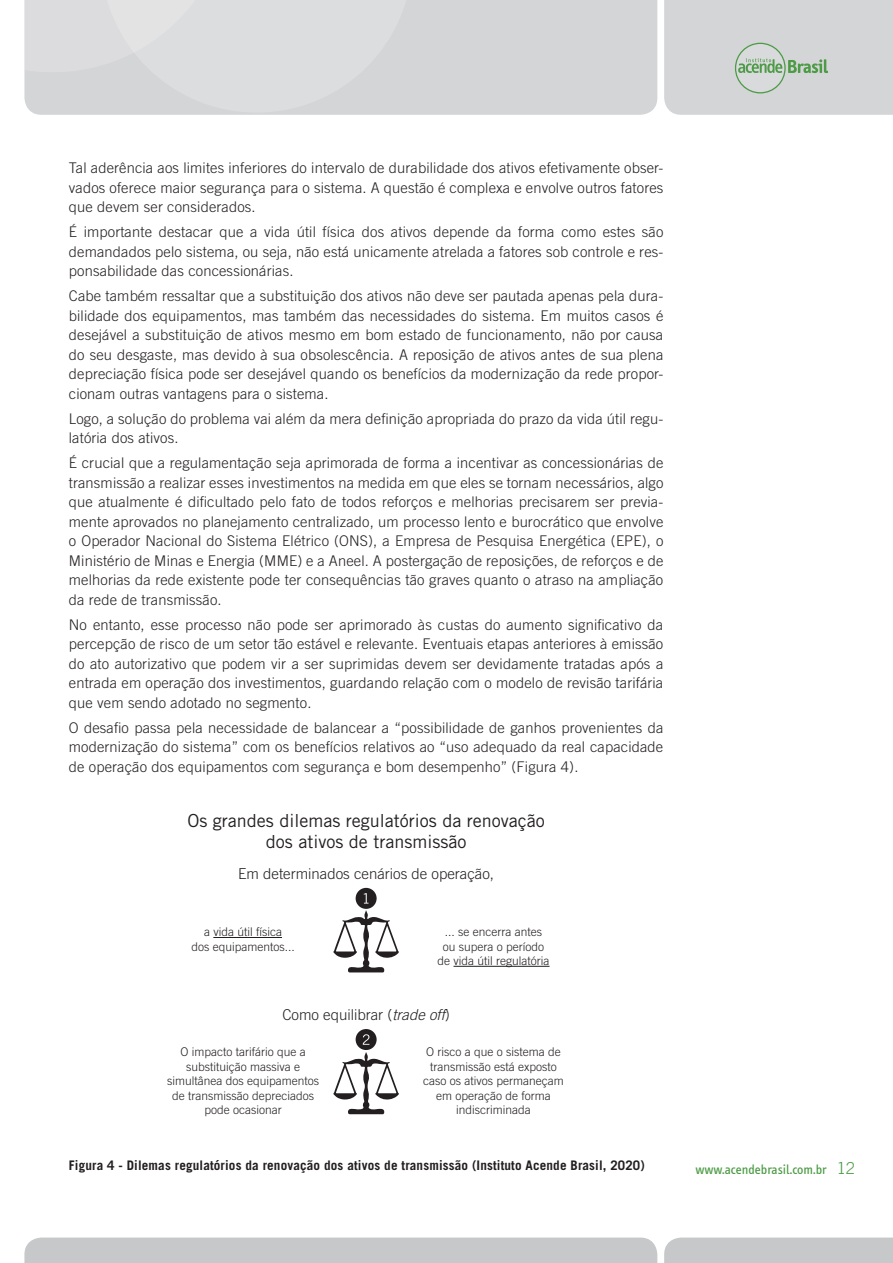
<style>
.page{position:relative;width:893px;height:1263px;background:#fff}
.page>*{position:absolute;margin:0;border:0;box-sizing:border-box;transform-origin:0 0}
.t1{font:18px/21.6px "Trade Gothic";color:#231f20;text-align:center}
.t2{font:300 15px "Trade Gothic";color:#231f20}
.t3{font:300 14.7px/19.5px "Trade Gothic";letter-spacing:.01em;color:#231f20;text-align:justify}
.t4{font:13.5px "Info Text";color:#4d9b46}
.t5{font:700 13.2px "Trade Gothic";letter-spacing:.01em;color:#231f20}
.t6{font:300 12px/14.4px "Trade Gothic";color:#231f20;text-align:center}
.s1{font-style:italic}
.s2{font-family:"Trade Gothic";font-weight:300;font-size:16.5px}
</style>
<div class="page">
<div style="left:34px;top:0;width:623px;height:115px;background:#d4d5d7"></div>
<div style="left:24px;top:0;width:388px;height:113px;background:#dcdddf"></div>
<div style="left:24px;top:1237px;width:633px;height:26px;background:#c7c8ca"></div>
<div style="left:664px;top:1237px;width:229px;height:26px;background:#c7c8ca"></div>
<div style="left:664px;top:0;width:229px;height:115px;background:#d4d5d7"></div>
<svg style="left:333px;top:910px;width:66px;height:62px"></svg>
<svg style="left:333px;top:1052px;width:66px;height:62px"></svg>
<div style="left:356px;top:888px;width:21px;height:21px;background:#231f20;border-radius:50%"></div>
<svg style="left:364px;top:893px;width:4px;height:10px"></svg>
<div style="left:356px;top:1029px;width:21px;height:21px;background:#231f20;border-radius:50%"></div>
<svg style="left:363px;top:1034px;width:6px;height:11px"></svg>
<hr style="left:213px;top:937px;width:69px;height:1px;background:#231f20">
<hr style="left:453px;top:966px;width:96px;height:1px;background:#231f20">
<p class="t3" style="left:69px;top:158px;width:596px">Tal aderência aos limites inferiores do intervalo de durabilidade dos ativos efetivamente obser&shy;vados oferece maior segurança para o sistema. A questão é complexa e envolve outros fatores que devem ser considerados.</p>
<p class="t3" style="left:69px;top:222px;width:596px">É importante destacar que a vida útil física dos ativos depende da forma como estes são demandados pelo sistema, ou seja, não está unicamente atrelada a fatores sob controle e res&shy;ponsabilidade das concessionárias.</p>
<p class="t3" style="left:69px;top:286px;width:596px">Cabe também ressaltar que a substituição dos ativos não deve ser pautada apenas pela dura&shy;bilidade dos equipamentos, mas também das necessidades do sistema. Em muitos casos é desejável a substituição de ativos mesmo em bom estado de funcionamento, não por causa do seu desgaste, mas devido à sua obsolescência. A reposição de ativos antes de sua plena depreciação física pode ser desejável quando os benefícios da modernização da rede propor&shy;cionam outras vantagens para o sistema.</p>
<p class="t3" style="left:69px;top:409px;width:596px">Logo, a solução do problema vai além da mera definição apropriada do prazo da vida útil regu&shy;latória dos ativos.</p>
<p class="t3" style="left:69px;top:453px;width:596px">É crucial que a regulamentação seja aprimorada de forma a incentivar as concessionárias de transmissão a realizar esses investimentos na medida em que eles se tornam necessários, algo que atualmente é dificultado pelo fato de todos reforços e melhorias precisarem ser previa&shy;mente aprovados no planejamento centralizado, um processo lento e burocrático que envolve o Operador Nacional do Sistema Elétrico (ONS), a Empresa de Pesquisa Energética (EPE), o Ministério de Minas e Energia (MME) e a Aneel. A postergação de reposições, de reforços e de melhorias da rede existente pode ter consequências tão graves quanto o atraso na ampliação da rede de transmissão.</p>
<p class="t3" style="left:69px;top:615px;width:596px">N o entanto, esse processo não pode ser aprimorado às custas do aumento significativo da percepção de risco de um setor tão estável e relevante. Eventuais etapas anteriores à emissão do ato autorizativo que podem vir a ser suprimidas devem ser devidamente tratadas após a entrada em operação dos investimentos, guardando relação com o modelo de revisão tarifária que vem sendo adotado no segmento.</p>
<p class="t3" style="left:69px;top:718px;width:596px">O desafio passa pela necessidade de balancear a “possibilidade de ganhos provenientes da modernização do sistema” com os benefícios relativos ao “uso adequado da real capacidade de operação dos equipamentos com segurança e bom desempenho” (Figura 4).</p>
<p class="t1" style="left:187px;top:809px;width:359px">Os grandes dilemas regulatórios da renovação dos ativos de transmissão</p>
<p class="t2" style="left:238px;top:865px;width:257px">Em determinados cenários de operação,</p>
<p class="t6" style="left:191px;top:925px;width:105px">a vida útil física<br>dos equipamentos...</p>
<p class="t6" style="left:437px;top:925px;width:114px">... se encerra antes ou supera o período de vida útil regulatória</p>
<p class="t2" style="left:282px;top:1005px;width:169px">Como equilibrar (<span class="s1">trade off</span>)</p>
<p class="t6" style="left:167px;top:1045px;width:154px">O impacto tarifário que a substituição massiva e simultânea dos equipamentos de transmissão depreciados pode ocasionar</p>
<p class="t6" style="left:423px;top:1045px;width:142px">O risco a que o sistema de transmissão está exposto caso os ativos permaneçam em operação de forma indiscriminada</p>
<p class="t5" style="left:69px;top:1157px;width:577px">Figura 4 - Dilemas regulatórios da renovação dos ativos de transmissão (Instituto Acende Brasil, 2020)</p>
<p class="t4" style="left:695px;top:1161px;width:161px">www.acendebrasil.com.br <span class="s2">12</span></p>
</div>
